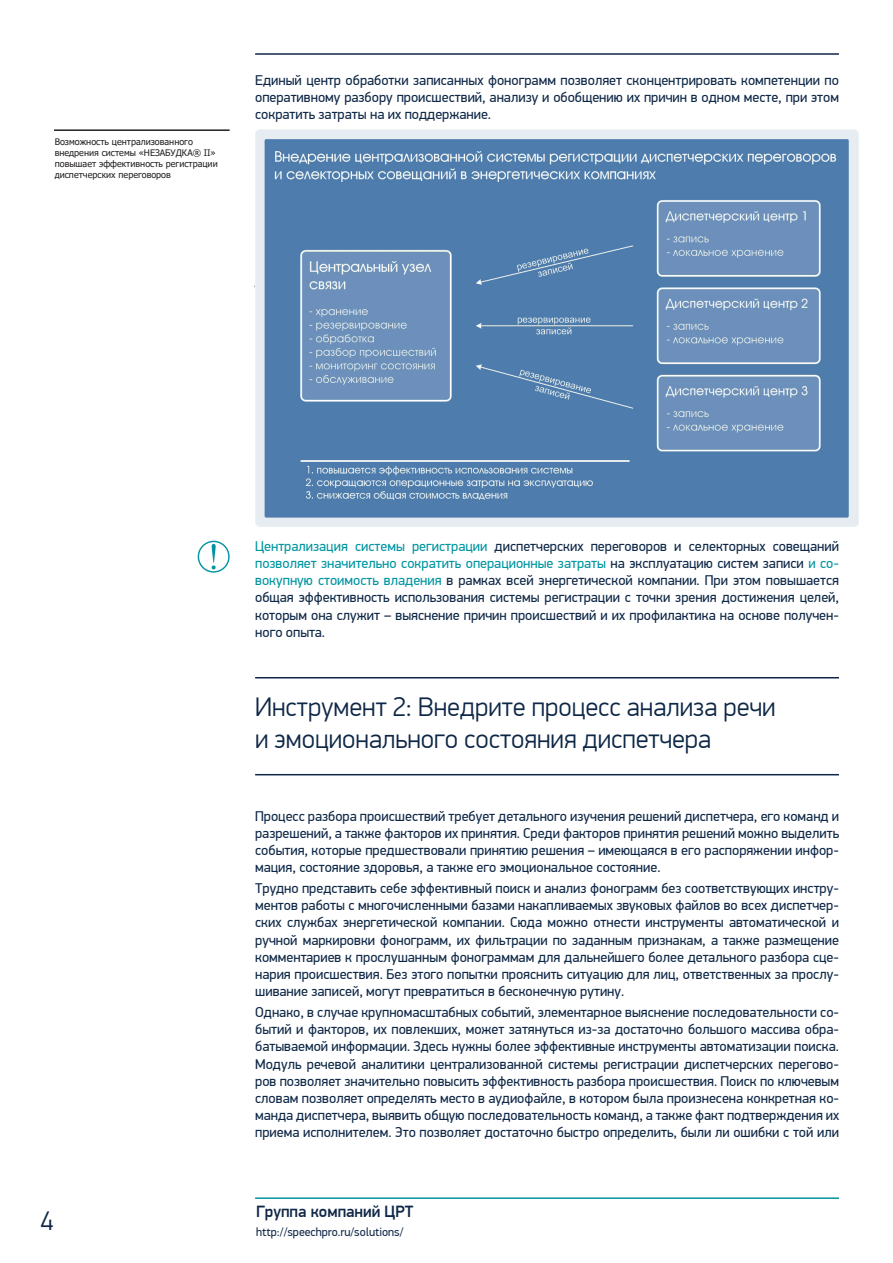
<style>
.page{position:relative;width:893px;height:1263px;background:#fff}
.page>*{position:absolute;margin:0;border:0;box-sizing:border-box;transform-origin:0 0}
.t1{font:300 27px/32.4px "PF Din Display Pro";color:#0e2746}
.t2{font:500 16.5px "PF Din Display Pro";color:#0e2746}
.t3{font:14.25px/17.1px "PF Din Display Pro";color:#0e2746;text-align:justify}
.t4{font:12px "PF Din Display Pro";color:#0e2746}
.t5{font:9px/10.8px "Tahoma";color:#231f20}
.s1{color:#0095a1}
</style>
<div class="page">
<hr style="left:255px;top:53px;width:584px;height:2px;background:#0e2746">
<hr style="left:255px;top:1197px;width:584px;height:2px;background:#0095a1">
<hr style="left:54px;top:129px;width:176px;height:2px;background:#231f20">
<img style="left:255px;top:129px;width:603px;height:397px">
<hr style="left:255px;top:677px;width:584px;height:1px;background:#0e2746">
<hr style="left:255px;top:774px;width:584px;height:1px;background:#0e2746">
<svg style="left:198px;top:541px;width:32px;height:32px"></svg>
<div style="left:199px;top:542px;width:29px;height:29px;background:#fff;border-radius:50%"></div>
<svg style="left:212px;top:544px;width:4px;height:25px"></svg>
<p class="t5" style="left:55px;top:137px;width:164px">Возможность централизованного внедрения системы «НЕЗАБУДКА® II» повышает эффективность регистрации диспетчерских переговоров</p>
<p class="t3" style="left:255px;top:72px;width:585px">Единый центр обработки записанных фонограмм позволяет сконцентрировать компетенции по оперативному разбору происшествий, анализу и обобщению их причин в одном месте, при этом сократить затраты на их поддержание.</p>
<h1 class="t1" style="left:41px;top:1205px;width:15px">4</h1>
<p class="t3" style="left:255px;top:538px;width:585px"><span class="s1">Централизация системы регистрации</span> диспетчерских переговоров и селекторных совещаний <span class="s1">позволяет значительно сократить операционные затраты</span> на эксплуатацию систем записи <span class="s1">и со&shy;вокупную стоимость владения</span> в рамках всей энергетической компании. При этом повышается общая эффективность использования системы регистрации с точки зрения достижения целей, которым она служит – выяснение причин происшествий и их профилактика на основе получен&shy;ного опыта.</p>
<h1 class="t1" style="left:255px;top:691px;width:522px">Инструмент 2: Внедрите процесс анализа речи и эмоционального состояния диспетчера</h1>
<p class="t3" style="left:255px;top:807px;width:585px">Процесс разбора происшествий требует детального изучения решений диспетчера, его команд и разрешений, а также факторов их принятия. Среди факторов принятия решений можно выделить события, которые предшествовали принятию решения – имеющаяся в его распоряжении инфор&shy;мация, состояние здоровья, а также его эмоциональное состояние.</p>
<p class="t3" style="left:255px;top:880px;width:585px">Трудно представить себе эффективный поиск и анализ фонограмм без соответствующих инстру&shy;ментов работы с многочисленными базами накапливаемых звуковых файлов во всех диспетчер&shy;ских службах энергетической компании. Сюда можно отнести инструменты автоматической и ручной маркировки фонограмм, их фильтрации по заданным признакам, а также размещение комментариев к прослушанным фонограммам для дальнейшего более детального разбора сце&shy;нария происшествия. Без этого попытки прояснить ситуацию для лиц, ответственных за прослу&shy;шивание записей, могут превратиться в бесконечную рутину.</p>
<p class="t3" style="left:255px;top:1004px;width:586px">Однако, в случае крупномасштабных событий, элементарное выяснение последовательности со&shy;бытий и факторов, их повлекших, может затянуться из-за достаточно большого массива обра&shy;батываемой информации. Здесь нужны более эффективные инструменты автоматизации поиска.<br>Модуль речевой аналитики централизованной системы регистрации диспетчерских перегово&shy;ров позволяет значительно повысить эффективность разбора происшествия. Поиск по ключевым словам позволяет определять место в аудиофайле, в котором была произнесена конкретная ко&shy;манда диспетчера, выявить общую последовательность команд, а также факт подтверждения их приема исполнителем. Это позволяет достаточно быстро определить, были ли ошибки с той или</p>
<p class="t2" style="left:256px;top:1202px;width:159px">Группа компаний ЦРТ</p>
<p class="t4" style="left:256px;top:1225px;width:149px">http://speechpro.ru/solutions/</p>
</div>
